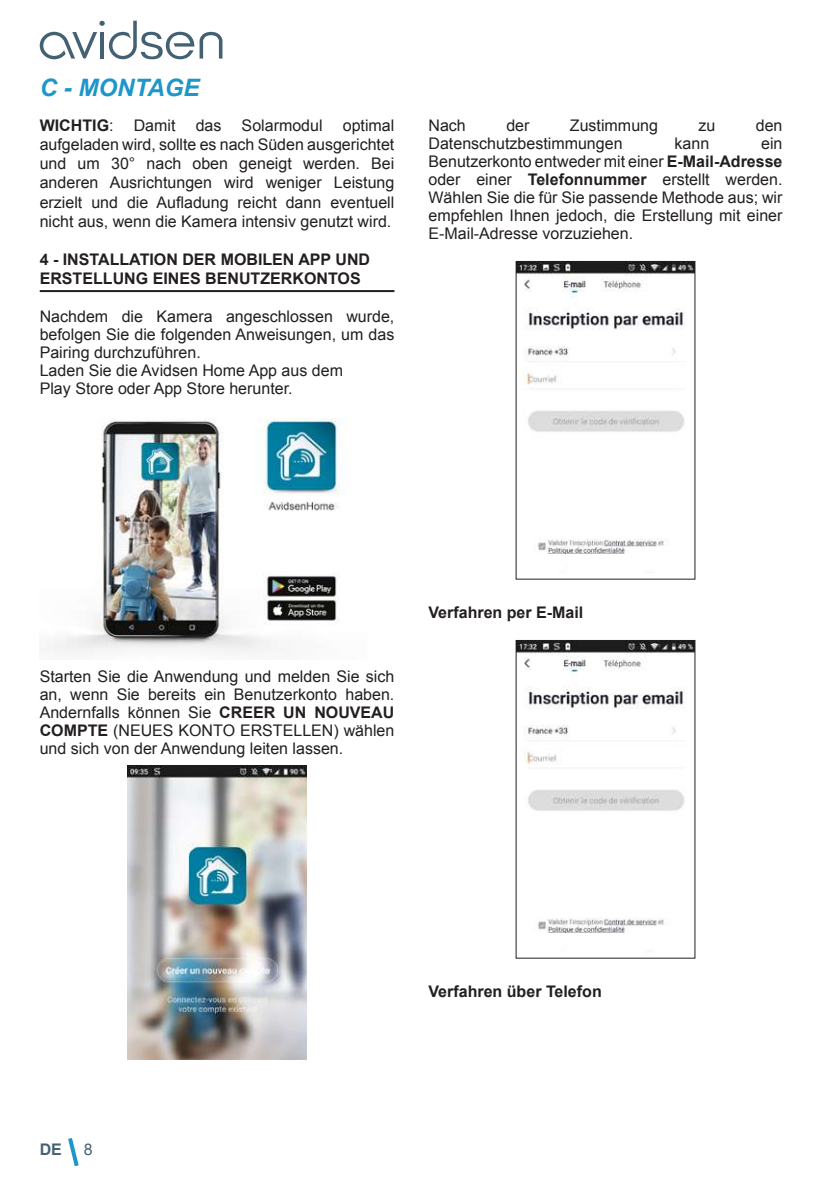
<style>
.page{position:relative;width:840px;height:1191px;background:#fff}
.page>*{position:absolute;margin:0;border:0;box-sizing:border-box;transform-origin:0 0}
.t1{font:italic 700 24px "Arial";color:#1d96c9}
.t2{font:16px/18px "Arial";color:#231f20;text-align:justify}
.t3{font:700 16px/19.2px "Arial";color:#231f20}
.t4{font:700 16px "Arial";color:#456274}
.t5{font:16px "Arial";color:#456274}
.s1{font-weight:400}
.s2{font-weight:700}
</style>
<div class="page">
<svg style="left:68px;top:1138px;width:11px;height:29px"></svg>
<svg style="left:40px;top:21px;width:182px;height:38px"></svg>
<hr style="left:40px;top:290px;width:354px;height:2px;background:#231f20">
<img style="left:54px;top:418px;width:293px;height:235px">
<img style="left:128px;top:765px;width:178px;height:294px">
<img style="left:517px;top:263px;width:175px;height:291px">
<div style="left:515px;top:261px;width:179px;height:318px;border:1px solid #231f20"></div>
<img style="left:517px;top:642px;width:175px;height:291px">
<div style="left:515px;top:640px;width:179px;height:318px;border:1px solid #231f20"></div>
<h1 class="t1" style="left:40px;top:72px;width:161px">C - MONTAGE</h1>
<p class="t3" style="left:40px;top:116px;width:75px">WICHTIG<span class="s1">:</span></p>
<p class="t2" style="left:134px;top:116px;width:43px">Damit</p>
<p class="t2" style="left:195px;top:116px;width:27px">das</p>
<p class="t2" style="left:241px;top:116px;width:82px">Solarmodul</p>
<p class="t2" style="left:40px;top:116px;width:356px;line-height:19.2px;text-indent:303px">optimal aufgeladen wird, sollte es nach Süden ausgerichtet und um 30° nach oben geneigt werden. Bei anderen Ausrichtungen wird weniger Leistung erzielt und die Aufladung reicht dann eventuell nicht aus, wenn die Kamera intensiv genutzt wird.</p>
<p class="t3" style="left:40px;top:250px;width:332px">4 - INSTALLATION DER MOBILEN APP UND<br>ERSTELLUNG EINES BENUTZERKONTOS</p>
<p class="t2" style="left:40px;top:307px;width:356px;text-align:left">Nachdem die Kamera angeschlossen wurde, befolgen Sie die folgenden Anweisungen, um das Pairing durchzuführen.<br>Laden Sie die Avidsen Home App aus dem<br>Play Store oder App Store herunter.</p>
<p class="t2" style="left:428px;top:116px;width:39px">Nach</p>
<p class="t2" style="left:506px;top:116px;width:25px">der</p>
<p class="t2" style="left:569px;top:116px;width:90px">Zustimmung</p>
<p class="t2" style="left:698px;top:116px;width:18px">zu</p>
<p class="t2" style="left:755px;top:116px;width:28px">den</p>
<p class="t2" style="left:428px;top:134px;width:195px">Datenschutzbestimmungen</p>
<p class="t2" style="left:674px;top:134px;width:36px">kann</p>
<p class="t2" style="left:428px;top:134px;width:355px;text-indent:332px">ein Benutzerkonto entweder mit einer <span class="s2">E-Mail-Adresse </span>oder einer <span class="s2">Telefonnummer</span> erstellt werden.<br>Wählen Sie die für Sie passende Methode aus; wir empfehlen Ihnen jedoch, die Erstellung mit einer E-Mail-Adresse vorzuziehen.</p>
<p class="t2" style="left:40px;top:667px;width:356px">Starten Sie die Anwendung und melden Sie sich an, wenn Sie bereits ein Benutzerkonto haben.<br>Andernfalls können Sie <span class="s2">CREER UN NOUVEAU COMPTE</span> (NEUES KONTO ERSTELLEN) wählen und sich von der Anwendung leiten lassen.</p>
<p class="t3" style="left:428px;top:603px;width:156px">Verfahren per E-Mail</p>
<p class="t4" style="left:40px;top:1139px;width:24px">DE</p>
<p class="t5" style="left:84px;top:1139px;width:10px">8</p>
<p class="t3" style="left:428px;top:982px;width:175px">Verfahren über Telefon</p>
</div>
